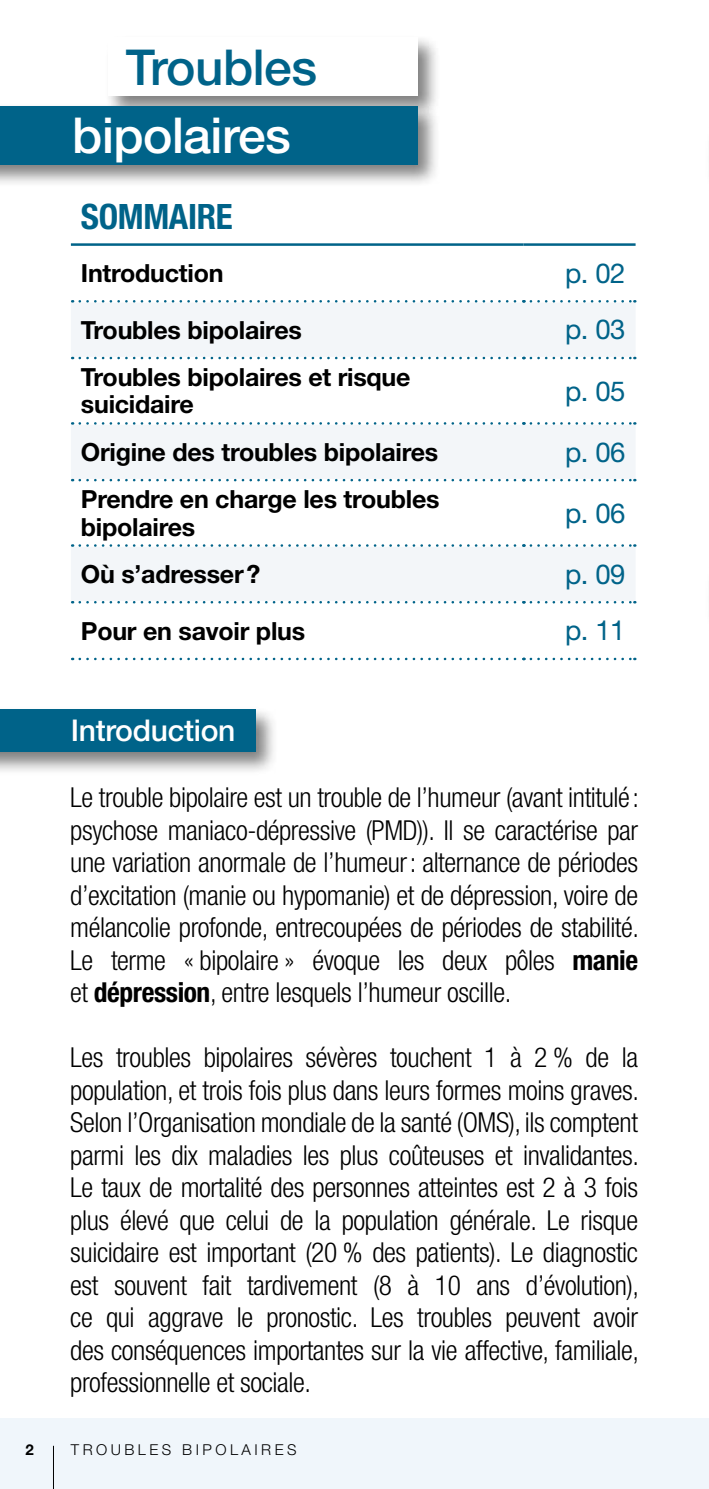
<style>
.page{position:relative;width:709px;height:1489px;background:#fff}
.page>*{position:absolute;margin:0;border:0;box-sizing:border-box;transform-origin:0 0}
.t1{font:500 49.5px "Helvetica Neue LT Pro";letter-spacing:-.01em;color:#fff}
.t2{font:500 49.5px "Helvetica Neue LT Pro";letter-spacing:-.01em;color:#006389}
.t3{font:700 condensed 35px "Helvetica Neue LT Pro";letter-spacing:-.01em;color:#006389}
.t4{font:500 30px "Helvetica Neue LT Pro";letter-spacing:-.01em;color:#fff}
.t5{font:300 condensed 27.5px/32.5px "Helvetica Neue LT Pro";letter-spacing:-.015em;color:#000;text-align:justify}
.t6{font:27.5px "Helvetica Neue LT Pro";letter-spacing:-.015em;color:#006389}
.t7{font:700 25px/27.5px "Helvetica Neue LT Pro";letter-spacing:-.01em;color:#000}
.t8{font:300 15px "Helvetica Neue LT Pro";letter-spacing:.23em;color:#000}
.t9{font:700 15px "Helvetica Neue LT Pro";color:#000}
.s1{font-weight:700}
</style>
<div class="page">
<div style="left:0;top:1417px;width:709px;height:71px;background:#f0f6fb"></div>
<div style="left:104px;top:34px;width:337px;height:86px;background:#000;opacity:.5"></div>
<div style="left:108px;top:38px;width:309px;height:58px;background:#fff"></div>
<div style="left:0;top:102px;width:441px;height:86px;background:#000;opacity:.5"></div>
<div style="left:0;top:106px;width:417px;height:58px;background:#006389"></div>
<svg style="left:71px;top:301px;width:564px;height:301px;fill:#f3f6f9"></svg>
<hr style="left:72px;top:300px;width:451px;height:2px;background:#fff">
<hr style="left:523px;top:300px;width:111px;height:2px;background:#fff">
<hr style="left:72px;top:357px;width:451px;height:2px;background:#fff">
<hr style="left:523px;top:357px;width:111px;height:2px;background:#fff">
<hr style="left:72px;top:422px;width:451px;height:2px;background:#fff">
<hr style="left:523px;top:422px;width:111px;height:2px;background:#fff">
<hr style="left:72px;top:479px;width:451px;height:2px;background:#fff">
<hr style="left:523px;top:479px;width:111px;height:2px;background:#fff">
<hr style="left:72px;top:544px;width:451px;height:2px;background:#fff">
<hr style="left:523px;top:544px;width:111px;height:2px;background:#fff">
<hr style="left:72px;top:601px;width:451px;height:2px;background:#fff">
<hr style="left:523px;top:601px;width:111px;height:2px;background:#fff">
<hr style="left:71px;top:243px;width:452px;height:3px;background:#006389">
<hr style="left:523px;top:243px;width:112px;height:3px;background:#006389">
<svg style="left:80px;top:300px;width:444px;height:2px"></svg>
<svg style="left:531px;top:300px;width:104px;height:2px"></svg>
<svg style="left:80px;top:357px;width:444px;height:2px"></svg>
<svg style="left:531px;top:357px;width:104px;height:2px"></svg>
<svg style="left:80px;top:422px;width:444px;height:2px"></svg>
<svg style="left:531px;top:422px;width:104px;height:2px"></svg>
<svg style="left:80px;top:479px;width:444px;height:2px"></svg>
<svg style="left:531px;top:479px;width:104px;height:2px"></svg>
<svg style="left:80px;top:544px;width:444px;height:2px"></svg>
<svg style="left:531px;top:544px;width:104px;height:2px"></svg>
<svg style="left:80px;top:601px;width:444px;height:2px"></svg>
<svg style="left:531px;top:601px;width:104px;height:2px"></svg>
<svg style="left:80px;top:657px;width:444px;height:3px"></svg>
<svg style="left:531px;top:657px;width:104px;height:3px"></svg>
<hr style="left:708px;top:128px;width:1px;height:42px;background:#006389">
<div style="left:0;top:705px;width:279px;height:70px;background:#000;opacity:.5"></div>
<div style="left:0;top:709px;width:255px;height:42px;background:#006389"></div>
<hr style="left:708px;top:567px;width:1px;height:43px;background:#006389">
<hr style="left:53px;top:1445px;width:1px;height:43px;background:#000">
<h1 class="t2" style="left:126px;top:37px;width:193px">Troubles</h1>
<h1 class="t1" style="left:72px;top:105px;width:220px">bipolaires</h1>
<p class="t3" style="left:81px;top:195px;width:153px">SOMMAIRE</p>
<p class="t7" style="left:81px;top:258px;width:144px">Introduction</p>
<p class="t6" style="left:565px;top:256px;width:62px">p. 02</p>
<p class="t7" style="left:81px;top:315px;width:222px">Troubles bipolaires</p>
<p class="t6" style="left:565px;top:313px;width:62px">p. 03</p>
<p class="t7" style="left:81px;top:362px;width:331px">Troubles bipolaires et risque suicidaire</p>
<p class="t6" style="left:565px;top:374px;width:62px">p. 05</p>
<p class="t7" style="left:81px;top:437px;width:359px">Origine des troubles bipolaires</p>
<p class="t6" style="left:565px;top:435px;width:62px">p. 06</p>
<p class="t7" style="left:81px;top:484px;width:360px">Prendre en charge les troubles bipolaires</p>
<p class="t6" style="left:565px;top:496px;width:62px">p. 06</p>
<p class="t7" style="left:81px;top:559px;width:181px">Où s’adresser?</p>
<p class="t6" style="left:565px;top:557px;width:62px">p. 09</p>
<p class="t7" style="left:81px;top:616px;width:226px">Pour en savoir plus</p>
<p class="t6" style="left:565px;top:613px;width:62px">p. 11</p>
<p class="t4" style="left:71px;top:712px;width:166px">Introduction</p>
<p class="t5" style="left:70px;top:780px;width:570px">Le trouble bipolaire est un trouble de l’humeur (avant intitulé: psychose maniaco-dépressive (PMD)). Il se caractérise par une variation anormale de l’humeur: alternance de périodes d’excitation (manie ou hypomanie) et de dépression, voire de mélancolie profonde, entrecoupées de périodes de stabilité.<br>Le terme « bipolaire » évoque les deux pôles <span class="s1">manie </span>et <span class="s1">dépression</span>, entre lesquels l’humeur oscille.</p>
<p class="t5" style="left:70px;top:1041px;width:570px">Les troubles bipolaires sévères touchent 1 à 2 % de la population, et trois fois plus dans leurs formes moins graves.<br>Selon l’Organisation mondiale de la santé (OMS), ils comptent parmi les dix maladies les plus coûteuses et invalidantes.<br>Le taux de mortalité des personnes atteintes est 2 à 3 fois plus élevé que celui de la population générale. Le risque suicidaire est important (20 % des patients). Le diagnostic est souvent fait tardivement (8 à 10 ans d’évolution), ce qui aggrave le pronostic. Les troubles peuvent avoir des conséquences importantes sur la vie affective, familiale, professionnelle et sociale.</p>
<p class="t9" style="left:26px;top:1440px;width:10px">2</p>
<p class="t8" style="left:71px;top:1439px;width:227px">TROUBLES BIPOLAIRES</p>
</div>
